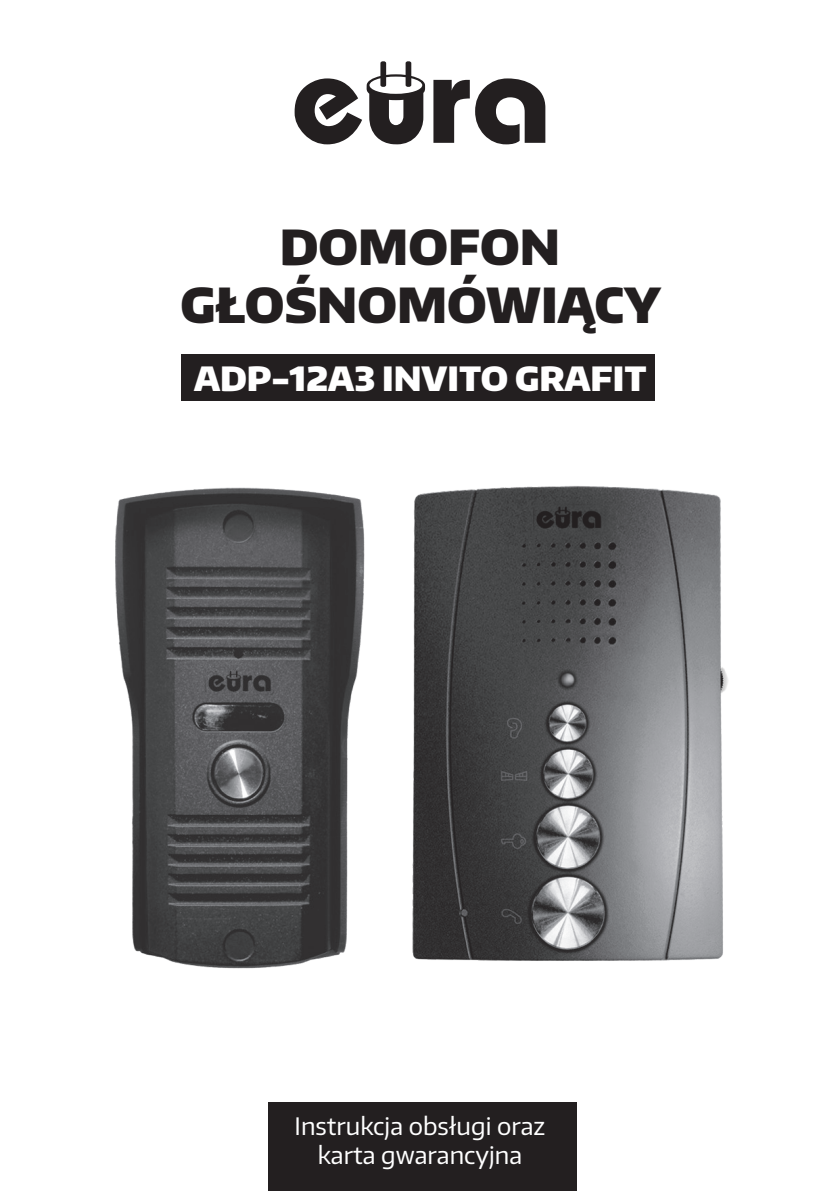
<style>
.page{position:relative;width:840px;height:1191px;background:#fff}
.page>*{position:absolute;margin:0;border:0;box-sizing:border-box;transform-origin:0 0}
.t1{font:900 48.2px/58px "Encode Sans";color:#231f20;text-align:center}
.t2{font:900 33.4px "Encode Sans";color:#fff}
.t3{font:24px/28.8px "Encode Sans";color:#fff;text-align:center}
</style>
<div class="page">
<div style="left:181px;top:354px;width:473px;height:46px;background:#231f20"></div>
<img style="left:115px;top:486px;width:613px;height:483px">
<svg style="left:475px;top:78px;width:70px;height:66px"></svg>
<svg style="left:433px;top:80px;width:36px;height:63px"></svg>
<svg style="left:294px;top:61px;width:131px;height:83px"></svg>
<div style="left:267px;top:1102px;width:309px;height:89px;background:#231f20"></div>
<h1 class="t1" style="left:180px;top:217px;width:482px">DOMOFON<br>GŁOŚNOMÓWIĄCY</h1>
<h2 class="t2" style="left:194px;top:357px;width:454px">ADP-12A3 INVITO GRAFIT</h2>
<p class="t3" style="left:294px;top:1111px;width:252px">Instrukcja obsługi oraz karta gwarancyjna</p>
</div>
